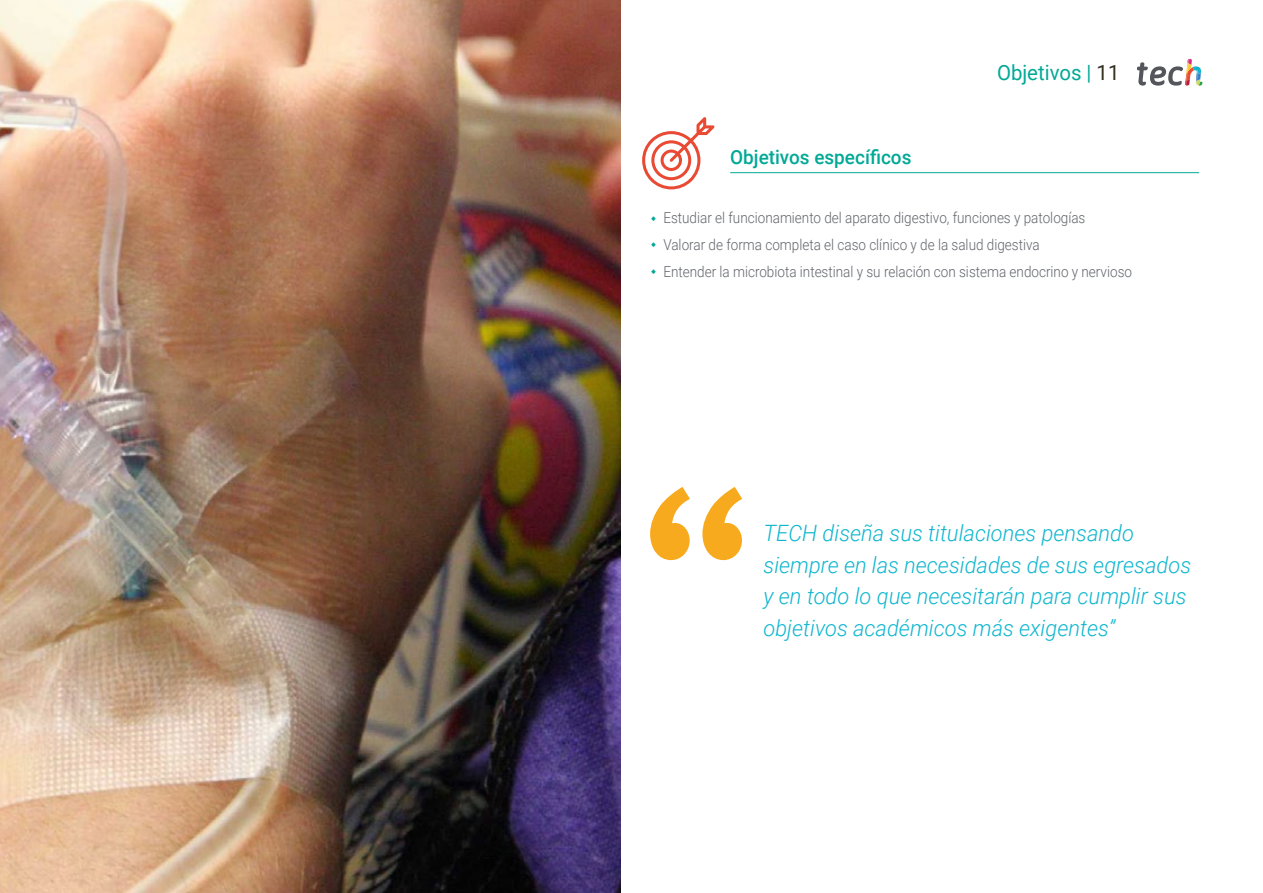
<style>
.page{position:relative;width:1263px;height:893px;background:#fff}
.page>*{position:absolute;margin:0;border:0;box-sizing:border-box;transform-origin:0 0}
.t1{font:italic 300 22.5px/31.5px "Roboto";color:#0fb6cf}
.t2{font:21px "Roboto";color:#00a996}
.t3{font:500 19.5px "Roboto";color:#00a996}
.t4{font:300 15px/26.7px "Roboto";color:#61646a;scale:.9 1}
.s1{color:#312e20}
</style>
<div class="page">
<hr style="left:730px;top:172px;width:469px;height:1px;background:#00a996">
<svg style="left:642px;top:117px;width:72px;height:72px"></svg>
<img style="left:0;top:0;width:621px;height:893px">
<svg style="left:650px;top:487px;width:92px;height:73px"></svg>
<svg style="left:1137px;top:59px;width:65px;height:27px"></svg>
<h3 class="t3" style="left:730px;top:144px;width:183px">Objetivos específicos</h3>
<h2 class="t2" style="left:997px;top:57px;width:124px">Objetivos | <span class="s1">11</span></h2>
<p class="t4" style="left:663px;top:204px;width:522px">Estudiar el funcionamiento del aparato digestivo, funciones y patologías<br>Valorar de forma completa el caso clínico y de la salud digestiva<br>Entender la microbiota intestinal y su relación con sistema endocrino y nervioso</p>
<h1 class="t1" style="left:763px;top:517px;width:429px">TECH diseña sus titulaciones pensando siempre en las necesidades de sus egresados y en todo lo que necesitarán para cumplir sus objetivos académicos más exigentes”</h1>
</div>
